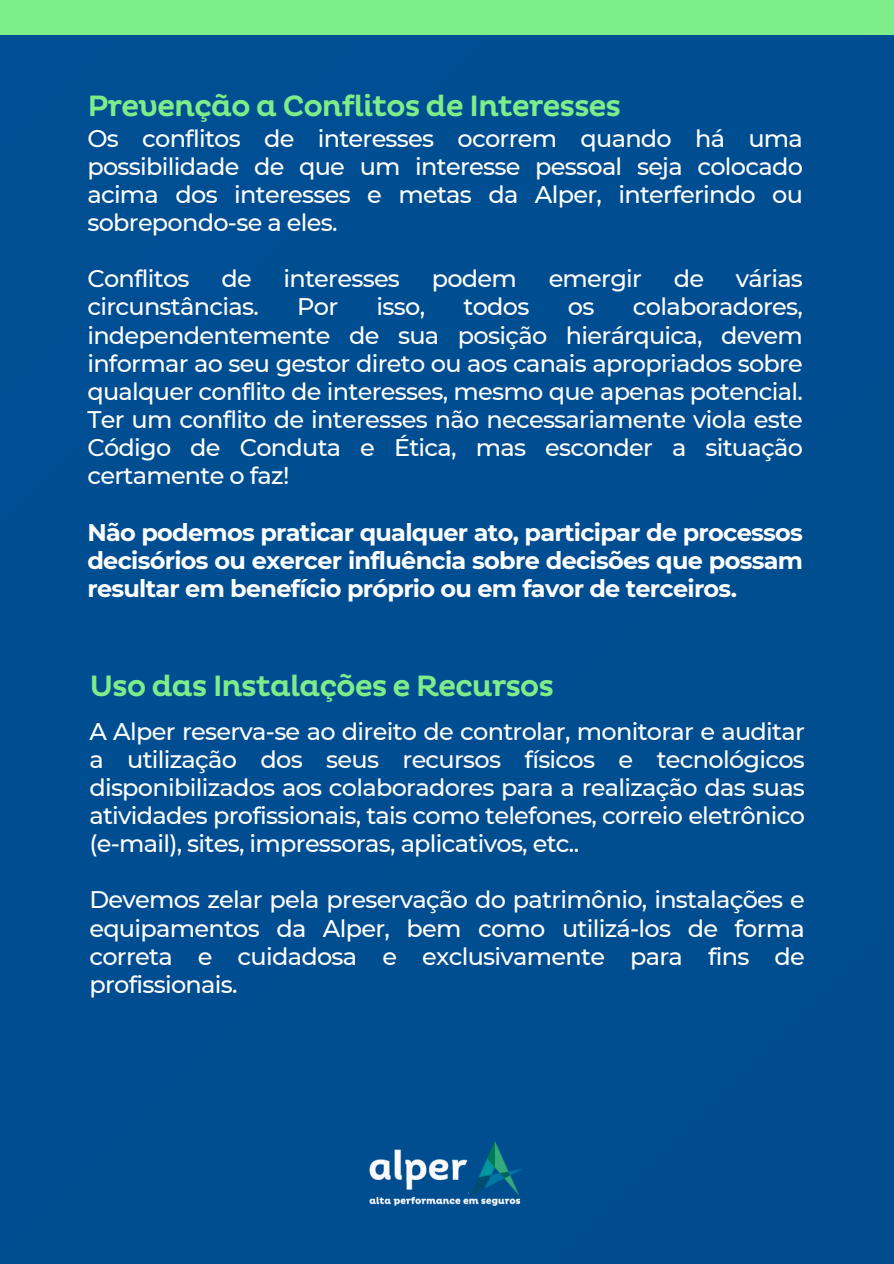
<style>
.page{position:relative;width:894px;height:1264px;background:#fff}
.page>*{position:absolute;margin:0;border:0;box-sizing:border-box;transform-origin:0 0}
.t1{font:500 30px "Pluto";letter-spacing:-.04em;color:#7ded8a}
.t2{font:500 24px/28.2px "Montserrat";letter-spacing:-.03em;color:#fff;text-align:justify}
.t3{font:700 24px/28.2px "Montserrat";letter-spacing:-.03em;color:#fff;text-align:justify}
</style>
<div class="page">
<div style="left:0;top:0;width:893px;height:1263px;background:#004e91"></div>
<img style="left:468px;top:1141px;width:54px;height:54px">
<img style="left:369px;top:1149px;width:99px;height:41px">
<img style="left:369px;top:1195px;width:152px;height:11px">
<div style="left:0;top:0;width:893px;height:34px;background:#7ded8a"></div>
<p class="t1" style="left:87px;top:88px;width:535px">Prevenção a Conflitos de Interesses</p>
<p class="t2" style="left:87px;top:124px;width:717px">Os conflitos de interesses ocorrem quando há uma possibilidade de que um interesse pessoal seja colocado acima dos interesses e metas da Alper, interferindo ou sobrepondo-se a eles.</p>
<p class="t2" style="left:87px;top:264px;width:104px">Conflitos</p>
<p class="t2" style="left:221px;top:264px;width:32px">de</p>
<p class="t2" style="left:283px;top:264px;width:118px">interesses</p>
<p class="t2" style="left:431px;top:264px;width:87px">podem</p>
<p class="t2" style="left:548px;top:264px;width:95px">emergir</p>
<p class="t2" style="left:673px;top:264px;width:32px">de</p>
<p class="t2" style="left:735px;top:264px;width:69px">várias</p>
<p class="t2" style="left:87px;top:293px;width:173px">circunstâncias.</p>
<p class="t2" style="left:297px;top:293px;width:42px">Por</p>
<p class="t2" style="left:376px;top:293px;width:50px">isso,</p>
<p class="t2" style="left:463px;top:293px;width:67px">todos</p>
<p class="t2" style="left:567px;top:293px;width:28px">os</p>
<p class="t2" style="left:87px;top:293px;width:717px;text-indent:545px">colaboradores, independentemente de sua posição hierárquica, devem informar ao seu gestor direto ou aos canais apropriados sobre qualquer conflito de interesses, mesmo que apenas potencial.<br>Ter um conflito de interesses não necessariamente viola este Código de Conduta e Ética, mas esconder a situação certamente o faz!</p>
<p class="t3" style="left:87px;top:518px;width:717px">Não podemos praticar qualquer ato, participar de processos decisórios ou exercer influência sobre decisões que possam resultar em benefício próprio ou em favor de terceiros.</p>
<p class="t1" style="left:89px;top:668px;width:466px">Uso das Instalações e Recursos</p>
<p class="t2" style="left:89px;top:717px;width:717px">A Alper reserva-se ao direito de controlar, monitorar e auditar a utilização dos seus recursos físicos e tecnológicos disponibilizados aos colaboradores para a realização das suas atividades profissionais, tais como telefones, correio eletrônico (e-mail), sites, impressoras, aplicativos, etc..</p>
<p class="t2" style="left:89px;top:885px;width:717px">Devemos zelar pela preservação do patrimônio, instalações e equipamentos da Alper, bem como utilizá-los de forma correta e cuidadosa e exclusivamente para fins de profissionais.</p>
</div>
